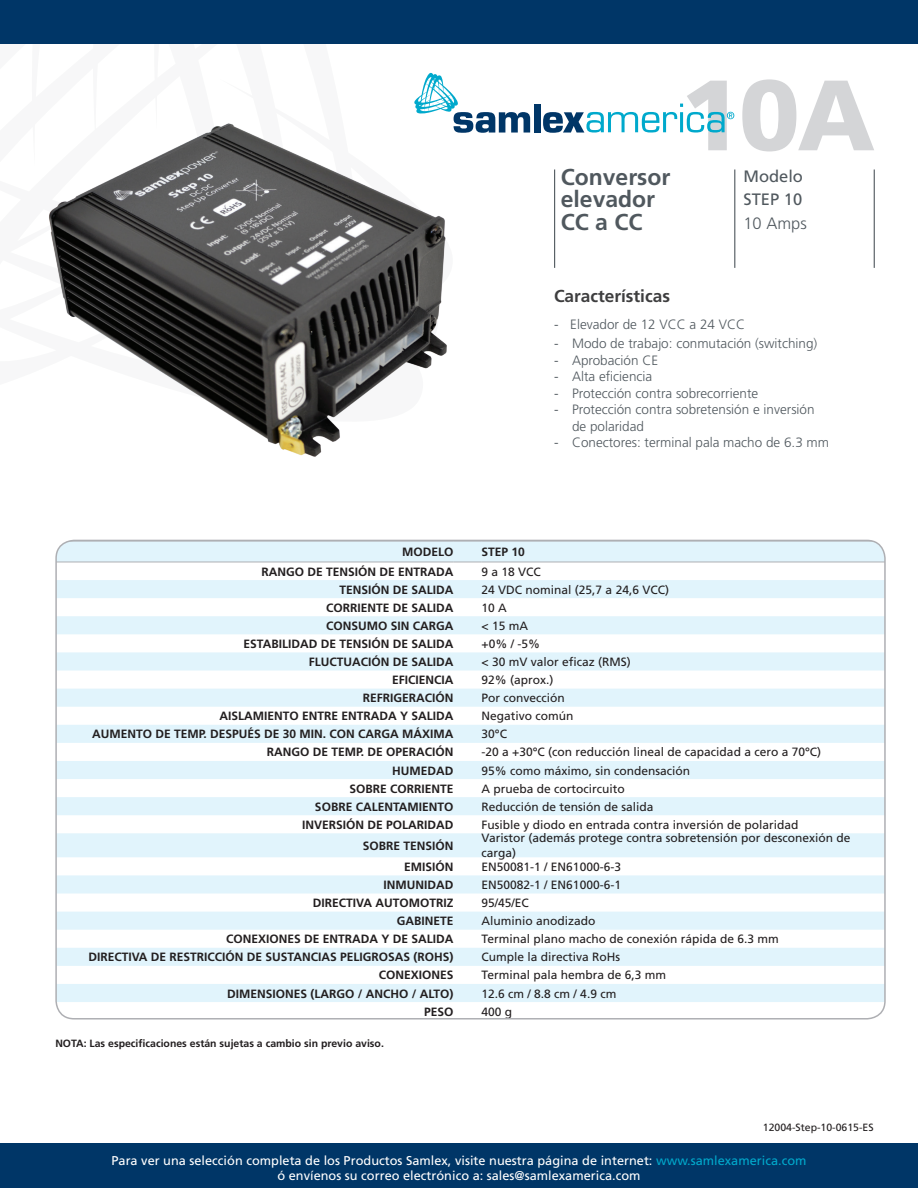
<style>
.page{position:relative;width:918px;height:1188px;background:#fff}
.page>*{position:absolute;margin:0;border:0;box-sizing:border-box;transform-origin:0 0}
.t1{font:900 99.75px "Frutiger LT Std";color:#d4d5d7}
.t2{font:700 22.95px/22.5px "Frutiger LT Std";color:#50585e}
.headline{font:700 17.25px "Frutiger LT Std";color:#3e3e3f}
.t3{font:16.5px/23.4px "Frutiger LT Std";color:#50585e}
.t4{font:300 16.5px "Frutiger LT Std";color:#50585e}
.bullets{font:300 13.5px/16.5px "Frutiger LT Std";color:#50585e}
.headline-2{font:300 13.5px "Frutiger LT Std";color:#50585e}
.t5{font:12.75px/15px "Frutiger LT Std";color:#fff;text-align:center}
.table_text{font:12px/15px "Frutiger LT Std";color:#231f20}
.table_text-2{font:700 12px "Frutiger LT Std";color:#231f20}
.t6{font:700 10.5px "Frutiger LT Std";color:#231f20}
.t7{font:10.5px "Frutiger LT Std";color:#231f20}
.s1{font-weight:700}
.s2{color:#00a9cc}
</style>
<div class="page">
<div style="left:0;top:0;width:918px;height:43px;background:#003667"></div>
<div style="left:0;top:1143px;width:918px;height:45px;background:#003667"></div>
<hr style="left:554px;top:170px;width:1px;height:98px;background:#50585e">
<hr style="left:734px;top:170px;width:1px;height:98px;background:#50585e">
<hr style="left:874px;top:170px;width:1px;height:98px;background:#50585e">
<div style="left:534px;top:104px;width:6px;height:29px;background:#003667"></div>
<svg style="left:423px;top:73px;width:107px;height:60px"></svg>
<svg style="left:543px;top:104px;width:191px;height:29px"></svg>
<svg style="left:58px;top:580px;width:825px;height:422px;fill:#e1f4fc"></svg>
<hr style="left:56px;top:540px;width:397px;height:2px;background:#aeafb3">
<hr style="left:482px;top:540px;width:403px;height:2px;background:#aeafb3">
<svg style="left:56px;top:541px;width:829px;height:22px;background:#deeff7"></svg>
<hr style="left:482px;top:562px;width:403px;height:1px;background:#aeafb3">
<img style="left:49px;top:86px;width:416px;height:371px">
<h2 class="t2" style="left:561px;top:165px;width:111px">Conversor elevador<br>CC a CC</h2>
<h1 class="t1" style="left:680px;top:55px;width:196px">10A</h1>
<h3 class="t3" style="left:743px;top:165px;width:61px">Modelo<br>STEP 10</h3>
<h3 class="t4" style="left:743px;top:213px;width:65px">10 Amps</h3>
<p class="headline" style="left:554px;top:286px;width:117px">Características</p>
<p class="headline-2" style="left:554px;top:317px;width:193px">- Elevador de 12 VCC a 24 VCC</p>
<p class="bullets" style="left:554px;top:336px;width:265px">- Modo de trabajo: conmutación (switching)</p>
<p class="bullets" style="left:554px;top:352px;width:106px">- Aprobación CE</p>
<p class="bullets" style="left:554px;top:369px;width:100px">- Alta eficiencia</p>
<p class="bullets" style="left:554px;top:385px;width:206px">- Protección contra sobrecorriente</p>
<p class="bullets" style="left:572px;top:402px;width:244px;text-indent:-18px">- Protección contra sobretensión e inversión de polaridad</p>
<p class="bullets" style="left:554px;top:435px;width:277px">- Conectores: terminal pala macho de 6.3 mm</p>
<p class="table_text-2" style="left:402px;top:545px;width:53px">MODELO</p>
<p class="table_text-2" style="left:482px;top:545px;width:45px">STEP 10</p>
<p class="table_text-2" style="left:261px;top:564px;width:194px">RANGO DE TENSIÓN DE ENTRADA</p>
<p class="table_text" style="left:482px;top:564px;width:61px">9 a 18 VCC</p>
<p class="table_text-2" style="left:339px;top:582px;width:116px">TENSIÓN DE SALIDA</p>
<p class="table_text" style="left:482px;top:582px;width:189px">24 VDC nominal (25,7 a 24,6 VCC)</p>
<p class="table_text-2" style="left:326px;top:600px;width:129px">CORRIENTE DE SALIDA</p>
<p class="table_text" style="left:482px;top:600px;width:27px">10 A</p>
<p class="table_text-2" style="left:326px;top:619px;width:129px">CONSUMO SIN CARGA</p>
<p class="table_text" style="left:482px;top:618px;width:48px">&lt; 15 mA</p>
<p class="table_text-2" style="left:244px;top:637px;width:211px">ESTABILIDAD DE TENSIÓN DE SALIDA</p>
<p class="table_text" style="left:482px;top:636px;width:60px">+0% / -5%</p>
<p class="table_text-2" style="left:309px;top:655px;width:146px">FLUCTUACIÓN DE SALIDA</p>
<p class="table_text" style="left:482px;top:654px;width:151px">&lt; 30 mV valor eficaz (RMS)</p>
<p class="table_text-2" style="left:392px;top:673px;width:63px">EFICIENCIA</p>
<p class="table_text" style="left:482px;top:672px;width:74px">92% (aprox.)</p>
<p class="table_text-2" style="left:363px;top:691px;width:92px">REFRIGERACIÓN</p>
<p class="table_text" style="left:482px;top:691px;width:85px">Por convección</p>
<p class="table_text-2" style="left:219px;top:709px;width:236px">AISLAMIENTO ENTRE ENTRADA Y SALIDA</p>
<p class="table_text" style="left:482px;top:709px;width:94px">Negativo común</p>
<p class="table_text-2" style="left:92px;top:727px;width:363px">AUMENTO DE TEMP. DESPUÉS DE 30 MIN. CON CARGA MÁXIMA</p>
<p class="table_text" style="left:482px;top:727px;width:27px">30<span class="s1">°</span>C</p>
<p class="table_text-2" style="left:267px;top:745px;width:188px">RANGO DE TEMP. DE OPERACIÓN</p>
<p class="table_text" style="left:482px;top:745px;width:341px">-20 a +30<span class="s1">°</span>C (con reducción lineal de capacidad a cero a 70<span class="s1">°</span>C)</p>
<p class="table_text-2" style="left:392px;top:763px;width:63px">HUMEDAD</p>
<p class="table_text" style="left:482px;top:763px;width:210px">95% como máximo, sin condensación</p>
<p class="table_text-2" style="left:349px;top:781px;width:106px">SOBRE CORRIENTE</p>
<p class="table_text" style="left:482px;top:781px;width:145px">A prueba de cortocircuito</p>
<p class="table_text-2" style="left:315px;top:799px;width:140px">SOBRE CALENTAMIENTO</p>
<p class="table_text" style="left:482px;top:799px;width:174px">Reducción de tensión de salida</p>
<p class="table_text-2" style="left:302px;top:818px;width:153px">INVERSIÓN DE POLARIDAD</p>
<p class="table_text" style="left:482px;top:817px;width:318px">Fusible y diodo en entrada contra inversión de polaridad</p>
<p class="table_text-2" style="left:363px;top:839px;width:92px">SOBRE TENSIÓN</p>
<p class="table_text" style="left:482px;top:831px;width:370px">Varistor (además protege contra sobretensión por desconexión de carga)</p>
<p class="table_text-2" style="left:404px;top:860px;width:51px">EMISIÓN</p>
<p class="table_text" style="left:482px;top:859px;width:141px">EN50081-1 / EN61000-6-3</p>
<p class="table_text-2" style="left:383px;top:878px;width:71px">INMUNIDAD</p>
<p class="table_text" style="left:482px;top:877px;width:141px">EN50082-1 / EN61000-6-1</p>
<p class="table_text-2" style="left:313px;top:896px;width:142px">DIRECTIVA AUTOMOTRIZ</p>
<p class="table_text" style="left:482px;top:895px;width:49px">95/45/EC</p>
<p class="table_text-2" style="left:397px;top:914px;width:58px">GABINETE</p>
<p class="table_text" style="left:482px;top:914px;width:116px">Aluminio anodizado</p>
<p class="table_text-2" style="left:226px;top:932px;width:229px">CONEXIONES DE ENTRADA Y DE SALIDA</p>
<p class="table_text" style="left:482px;top:932px;width:299px">Terminal plano macho de conexión rápida de 6.3 mm</p>
<p class="table_text-2" style="left:88px;top:950px;width:366px">DIRECTIVA DE RESTRICCIÓN DE SUSTANCIAS PELIGROSAS (ROHS)</p>
<p class="table_text" style="left:482px;top:950px;width:140px">Cumple la directiva RoHs</p>
<p class="table_text-2" style="left:379px;top:968px;width:76px">CONEXIONES</p>
<p class="table_text" style="left:482px;top:968px;width:186px">Terminal pala hembra de 6,3 mm</p>
<p class="table_text-2" style="left:227px;top:986px;width:228px">DIMENSIONES (LARGO / ANCHO / ALTO)</p>
<p class="table_text" style="left:482px;top:986px;width:136px">12.6 cm / 8.8 cm / 4.9 cm</p>
<p class="table_text-2" style="left:424px;top:1004px;width:31px">PESO</p>
<p class="table_text" style="left:482px;top:1004px;width:32px">400 g</p>
<p class="t6" style="left:55px;top:1037px;width:330px">NOTA: Las especificaciones están sujetas a cambio sin previo aviso.</p>
<p class="t7" style="left:763px;top:1121px;width:112px">12004-Step-10-0615-ES</p>
<p class="t5" style="left:111px;top:1153px;width:697px">Para ver una selección completa de los Productos Samlex, visite nuestra página de internet: <span class="s2">www.samlexamerica.com </span>ó envíenos su correo electrónico a: sales@samlexamerica.com</p>
</div>
